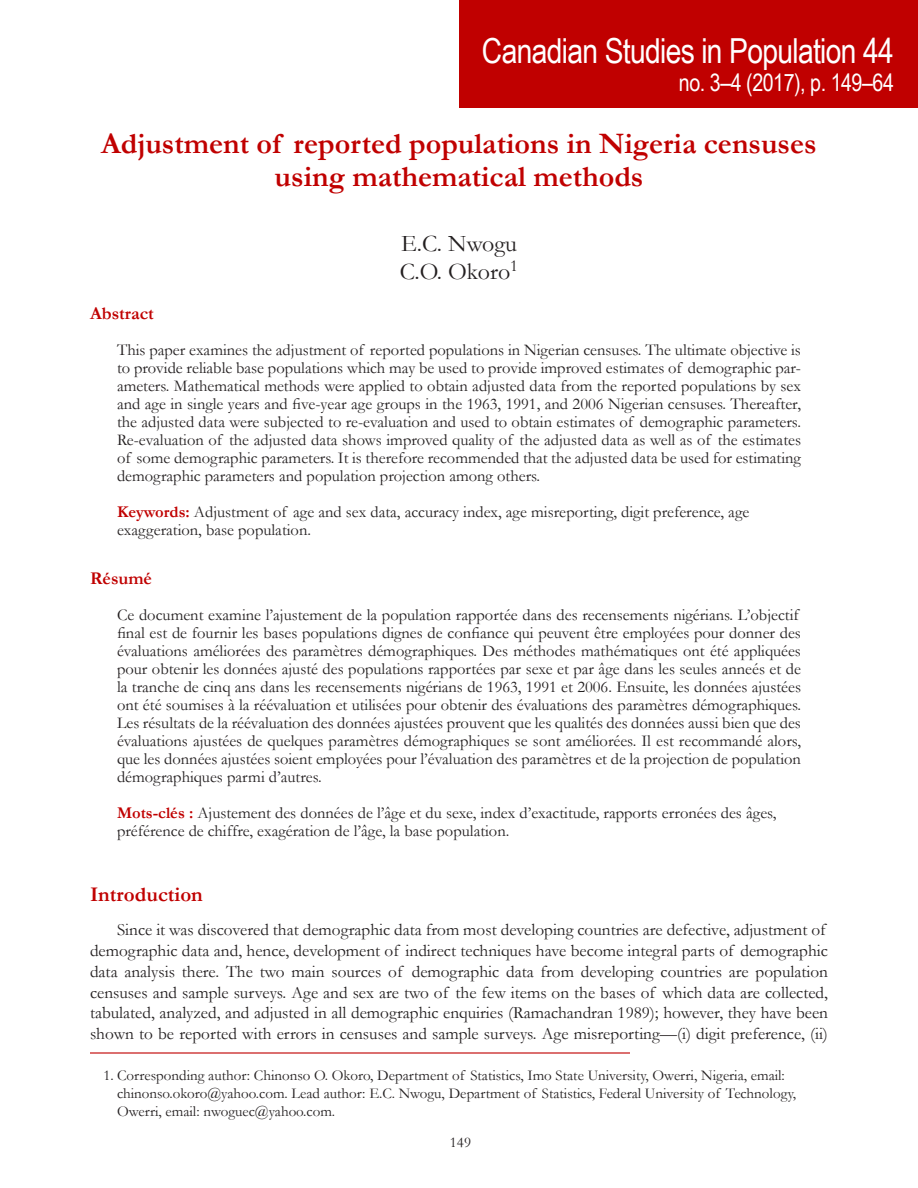
<style>
.page{position:relative;width:918px;height:1188px;background:#fff}
.page>*{position:absolute;margin:0;border:0;box-sizing:border-box;transform-origin:0 0}
.t1{font:34.5px "Arial Narrow";letter-spacing:-.02em;color:#fff}
.t2{font:700 30px/33px "Garamond";color:#c00000;text-align:center}
.t3{font:24px "Arial Narrow";letter-spacing:-.02em;color:#fff}
.t4{font:24px/28.8px "Garamond";color:#231f20}
.t5{font:700 21px "Garamond";color:#c00000}
.t6{font:700 18px "Garamond";color:#c00000}
.t7{font:17.25px/20.7px "Garamond";color:#231f20}
.t8{font:16.5px/18px "Garamond";color:#231f20}
.t9{font:15px/18px "Garamond";color:#231f20}
.s1{font-weight:700;color:#c00000}
</style>
<div class="page">
<div style="left:459px;top:0;width:459px;height:108px;background:#c00000"></div>
<hr style="left:90px;top:1052px;width:540px;height:2px;background:#c00000">
<h1 class="t1" style="left:482px;top:25px;width:413px">Canadian Studies in Population 44</h1>
<h3 class="t3" style="left:679px;top:65px;width:216px">no. 3–4 (2017), p. 149–64</h3>
<h2 class="t2" style="left:101px;top:127px;width:717px">Adjustment of reported populations in Nigeria censuses using mathematical methods</h2>
<h3 class="t4" style="left:400px;top:228px;width:120px">E.C. Nwogu<br>C.O. Okoro<sup>1</sup></h3>
<p class="t6" style="left:90px;top:301px;width:65px">Abstract</p>
<p class="t8" style="left:117px;top:340px;width:686px;text-align:justify">This paper examines the adjustment of reported populations in Nigerian censuses. The ultimate objective is to provide reliable base populations which may be used to provide improved estimates of demographic par&shy;ameters. Mathematical methods were applied to obtain adjusted data from the reported populations by sex and age in single years and five-year age groups in the 1963, 1991, and 2006 Nigerian censuses. Thereafter, the adjusted data were subjected to re-evaluation and used to obtain estimates of demographic parameters.<br>Re-evaluation of the adjusted data shows improved quality of the adjusted data as well as of the estimates of some demographic parameters. It is therefore recommended that the adjusted data be used for estimating demographic parameters and population projection among others.</p>
<p class="t8" style="left:117px;top:502px;width:634px"><span class="s1">Keywords:</span> Adjustment of age and sex data, accuracy index, age misreporting, digit preference, age exaggeration, base population.</p>
<p class="t6" style="left:90px;top:566px;width:64px">Résumé</p>
<p class="t8" style="left:117px;top:605px;width:686px">Ce document examine l’ajustement de la population rapportée dans des recensements nigérians. L’objectif final est de fournir les bases populations dignes de confiance qui peuvent être employées pour donner des évaluations améliorées des paramètres démographiques. Des méthodes mathématiques ont été appliquées pour obtenir les données ajusté des populations rapportées par sexe et par âge dans les seules anneés et de la tranche de cinq ans dans les recensements nigérians de 1963, 1991 et 2006. Ensuite, les données ajustées ont été soumises à la réévaluation et utilisées pour obtenir des évaluations des paramètres démographiques.<br>Les résultats de la réévaluation des données ajustées prouvent que les qualités des données aussi bien que des évaluations ajustées de quelques paramètres démographiques se sont améliorées. Il est recommandé alors, que les données ajustées soient employées pour l’évaluation des paramètres et de la projection de population démographiques parmi d’autres.</p>
<p class="t8" style="left:117px;top:803px;width:661px"><span class="s1">Mots-clés :</span> Ajustement des données de l’âge et du sexe, index d’exactitude, rapports erronées des âges, préférence de chiffre, exagération de l’âge, la base population.</p>
<p class="t5" style="left:90px;top:880px;width:114px">Introduction</p>
<p class="t7" style="left:90px;top:919px;width:740px;text-indent:27px">Since it was discovered that demographic data from most developing countries are defective, adjustment of demographic data and, hence, development of indirect techniques have become integral parts of demographic data analysis there. The two main sources of demographic data from developing countries are population censuses and sample surveys. Age and sex are two of the few items on the bases of which data are collected, tabulated, analyzed, and adjusted in all demographic enquiries (Ramachandran 1989); however, they have been shown to be reported with errors in censuses and sample surveys. Age misreporting—(i) digit preference, (ii)</p>
<p class="t9" style="left:117px;top:1066px;width:681px;text-indent:-14px">1. Corresponding author: Chinonso O. Okoro, Department of Statistics, Imo State University, Owerri, Nigeria, email: chinonso.okoro@yahoo.com. Lead author: E.C. Nwogu, Department of Statistics, Federal University of Technology,<br>Owerri, email: nwoguec@yahoo.com.</p>
<p class="t9" style="left:450px;top:1133px;width:23px">149</p>
</div>
